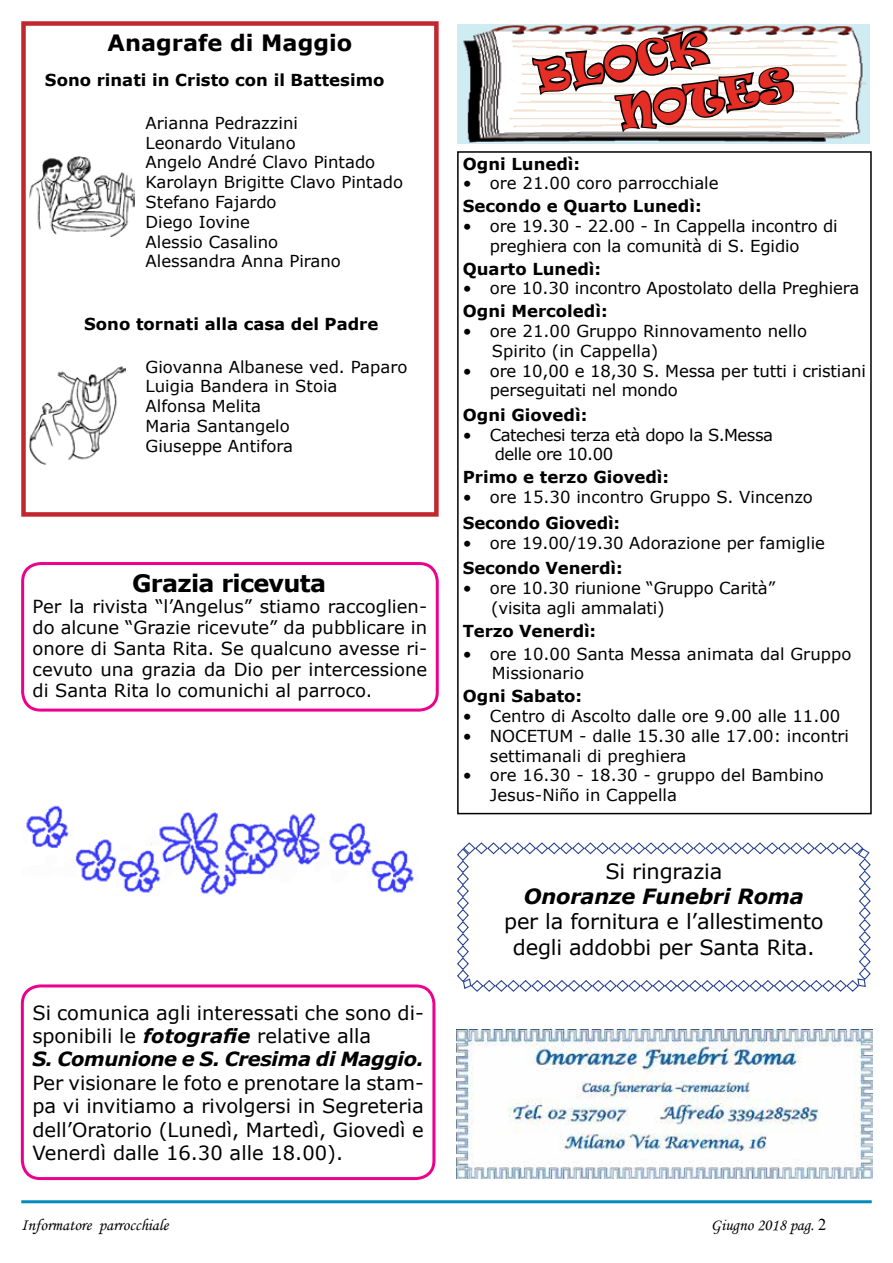
<style>
.page{position:relative;width:893px;height:1263px;background:#fff}
.page>*{position:absolute;margin:0;border:0;box-sizing:border-box;transform-origin:0 0}
.t1{font:42px/50.4px "Ravie";color:#e52f26}
.t2{font:700 24px "Verdana";letter-spacing:-.03em;color:#000}
.t3{font:700 22.5px "Verdana";color:#000}
.t4{font:21px/25.2px "Verdana";letter-spacing:-.01em;color:#000;text-align:center}
.t5{font:italic 700 21px "Verdana";letter-spacing:-.01em;color:#000}
.t6{font:19.5px/23.4px "Verdana";color:#000}
.t7{font:18px/21px "Verdana";color:#000;text-align:justify}
.t8{font:16.5px/19.8px "Verdana";color:#000}
.t9{font:700 16.5px "Verdana";color:#000}
.t10{font:16.5px/19.8px "Verdana";letter-spacing:-.03em;color:#000}
.t11{font:16.5px "Monotype Corsiva";color:#000}
.s1{font-weight:700;font-style:italic}
.s2{font-family:"Times New Roman"}
</style>
<div class="page">
<hr style="left:21px;top:1200px;width:851px;height:3px;background:#008abc">
<img style="left:458px;top:25px;width:412px;height:119px">
<div style="left:21px;top:21px;width:418px;height:496px;border:4px solid #c1272d"></div>
<img style="left:29px;top:366px;width:96px;height:99px">
<div style="left:457px;top:151px;width:415px;height:663px;border:2px solid #000"></div>
<svg style="left:528px;top:24px;width:267px;height:113px"></svg>
<img style="left:456px;top:1029px;width:417px;height:149px">
<img style="left:26px;top:805px;width:388px;height:90px">
<svg style="left:457px;top:842px;width:414px;height:150px"></svg>
<div style="left:21px;top:984px;width:414px;height:196px;border:3px solid #ec008c;border-radius:18px"></div>
<div style="left:21px;top:562px;width:418px;height:150px;border:3px solid #ec008c;border-radius:18px"></div>
<img style="left:29px;top:156px;width:106px;height:81px">
<h3 class="t3" style="left:108px;top:27px;width:246px">Anagrafe di Maggio</h3>
<p class="t9" style="left:45px;top:68px;width:341px">Sono rinati in Cristo con il Battesimo</p>
<p class="t8" style="left:146px;top:113px;width:259px">Arianna Pedrazzini<br>Leonardo Vitulano<br>Angelo André Clavo Pintado<br>Karolayn Brigitte Clavo Pintado<br>Stefano Fajardo<br>Diego Iovine<br>Alessio Casalino<br>Alessandra Anna Pirano</p>
<p class="t9" style="left:84px;top:312px;width:296px">Sono tornati alla casa del Padre</p>
<p class="t8" style="left:146px;top:357px;width:263px">Giovanna Albanese ved. Paparo<br>Luigia Bandera in Stoia<br>Alfonsa Melita<br>Maria Santangelo<br>Giuseppe Antifora</p>
<h2 class="t2" style="left:132px;top:566px;width:195px">Grazia ricevuta</h2>
<p class="t7" style="left:33px;top:596px;width:396px">Per la rivista “l’Angelus” stiamo raccoglien&shy;do alcune “Grazie ricevute” da pubblicare in onore di Santa Rita. Se qualcuno avesse ri&shy;cevuto una grazia da Dio per intercessione di Santa Rita lo comunichi al parroco.</p>
<p class="t6" style="left:32px;top:1000px;width:393px">Si comunica agli interessati che sono di&shy;sponibili le <span class="s1">fotografie</span> relative alla<br><span class="s1">S. Comunione e S. Cresima di Maggio.</span></p>
<p class="t6" style="left:32px;top:1071px;width:393px;text-align:justify">Per visionare le foto e prenotare la stam&shy;pa vi invitiamo a rivolgersi in Segreteria dell’Oratorio (Lunedì, Martedì, Giovedì e Venerdì dalle 16.30 alle 18.00).</p>
<h1 class="t1" style="left:606px;top:38px;width:177px;text-indent:-75px;rotate:-10deg">BLOCK<br>NOTES</h1>
<p class="t9" style="left:463px;top:152px;width:119px">Ogni Lunedì:</p>
<p class="t8" style="left:463px;top:173px;width:257px">• ore 21.00 coro parrocchiale</p>
<p class="t9" style="left:463px;top:194px;width:240px">Secondo e Quarto Lunedì:</p>
<p class="t8" style="left:490px;top:216px;width:349px;text-indent:-27px">• ore 19.30 - 22.00 - In Cappella incontro di preghiera con la comunità di S. Egidio</p>
<p class="t9" style="left:463px;top:257px;width:140px">Quarto Lunedì:</p>
<p class="t8" style="left:463px;top:278px;width:398px">• ore 10.30 incontro Apostolato della Preghiera</p>
<p class="t9" style="left:463px;top:300px;width:146px">Ogni Mercoledì:</p>
<p class="t8" style="left:492px;top:321px;width:317px;text-indent:-29px">• ore 21.00 Gruppo Rinnovamento nello<br>Spirito (in Cappella)</p>
<p class="t8" style="left:490px;top:361px;width:377px;text-indent:-27px">• ore 10,00 e 18,30 S. Messa per tutti i cristiani perseguitati nel mondo</p>
<p class="t9" style="left:463px;top:403px;width:126px">Ogni Giovedì:</p>
<p class="t10" style="left:495px;top:424px;width:280px;text-indent:-32px">• Catechesi terza età dopo la S.Messa delle ore 10.00</p>
<p class="t9" style="left:463px;top:465px;width:208px">Primo e terzo Giovedì:</p>
<p class="t8" style="left:463px;top:487px;width:352px">• ore 15.30 incontro Gruppo S. Vincenzo</p>
<p class="t9" style="left:463px;top:511px;width:159px">Secondo Giovedì:</p>
<p class="t8" style="left:463px;top:532px;width:364px">• ore 19.00/19.30 Adorazione per famiglie</p>
<p class="t9" style="left:463px;top:557px;width:161px">Secondo Venerdì:</p>
<p class="t8" style="left:491px;top:578px;width:286px;text-indent:-28px">• ore 10.30 riunione “Gruppo Carità” (visita agli ammalati)</p>
<p class="t9" style="left:463px;top:619px;width:135px">Terzo Venerdì:</p>
<p class="t8" style="left:492px;top:643px;width:361px;text-indent:-29px">• ore 10.00 Santa Messa animata dal Gruppo<br>Missionario</p>
<p class="t9" style="left:463px;top:684px;width:121px">Ogni Sabato:</p>
<p class="t8" style="left:463px;top:706px;width:379px">• Centro di Ascolto dalle ore 9.00 alle 11.00</p>
<p class="t8" style="left:490px;top:726px;width:361px;text-indent:-27px">• NOCETUM - dalle 15.30 alle 17.00: incontri settimanali di preghiera</p>
<p class="t8" style="left:490px;top:765px;width:336px;text-indent:-27px">• ore 16.30 - 18.30 - gruppo del Bambino<br>Jesus-Niño in Cappella</p>
<p class="t4" style="left:605px;top:858px;width:118px">Si ringrazia</p>
<p class="t5" style="left:524px;top:881px;width:282px">Onoranze Funebri Roma</p>
<p class="t4" style="left:504px;top:909px;width:321px">per la fornitura e l’allestimento degli addobbi per Santa Rita.</p>
<p class="t11" style="left:21px;top:1214px;width:149px">Informatore parrocchiale</p>
<p class="t11" style="left:711px;top:1215px;width:117px">Giugno 2018 pag. <span class="s2">2</span></p>
</div>
